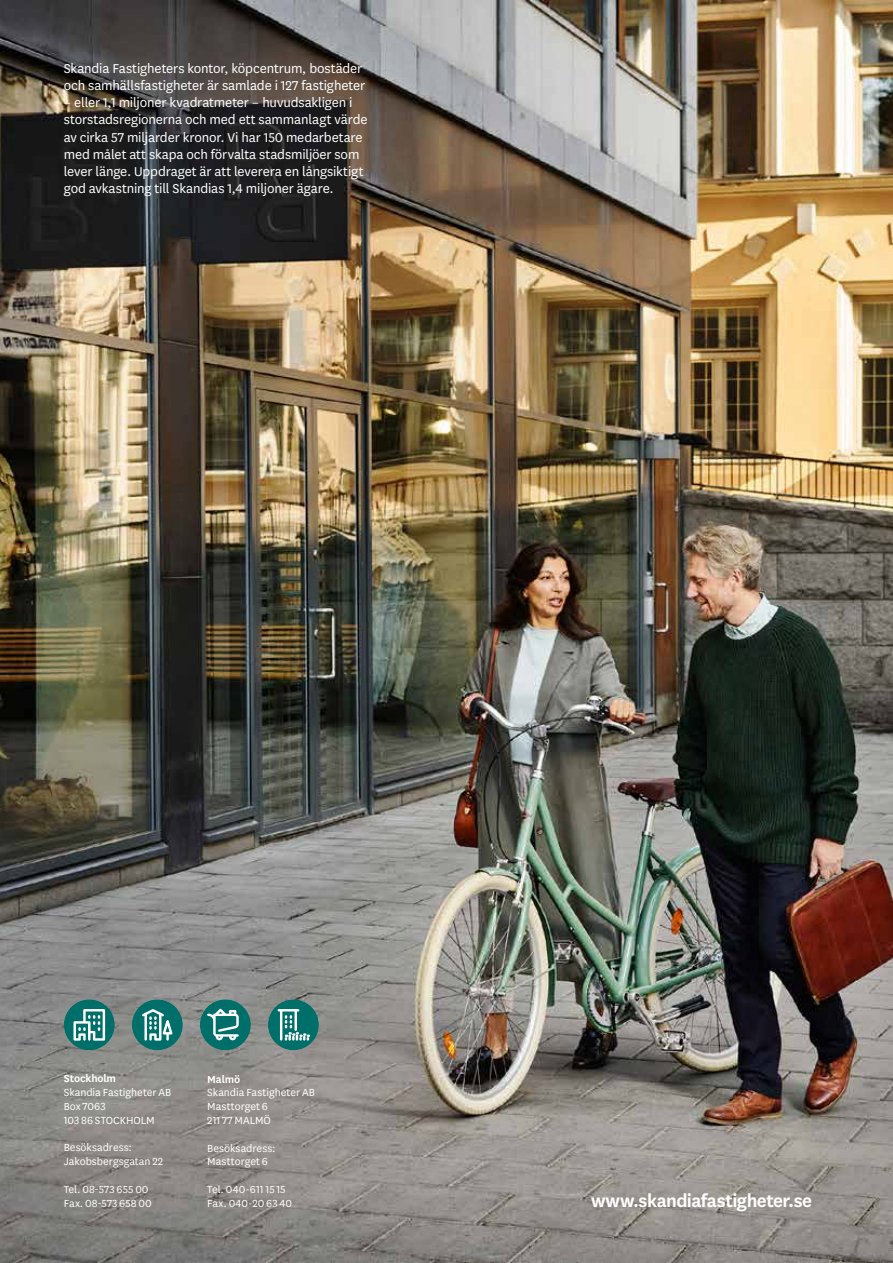
<style>
.page{position:relative;width:893px;height:1263px;background:#fff}
.page>*{position:absolute;margin:0;border:0;box-sizing:border-box;transform-origin:0 0}
.t1{font:600 20.55px "Skandia Sans";letter-spacing:-.03em;color:#fff}
.t2{font:15px/17.2px "Skandia Sans";letter-spacing:-.01em;color:#fff}
.t3{font:12px/13.8px "Skandia Sans";color:#fff}
.t4{font:600 12px "Skandia Sans";letter-spacing:-.015em;color:#fff}
</style>
<div class="page">
<img style="left:0;top:0;width:893px;height:1263px">
<div style="left:64px;top:999px;width:51px;height:51px;background:#006f6a;border-radius:50%"></div>
<svg style="left:73px;top:1009px;width:32px;height:32px"></svg>
<div style="left:132px;top:999px;width:51px;height:51px;background:#006f6a;border-radius:50%"></div>
<svg style="left:142px;top:1009px;width:31px;height:32px"></svg>
<div style="left:200px;top:999px;width:51px;height:51px;background:#006f6a;border-radius:50%"></div>
<svg style="left:207px;top:1009px;width:32px;height:31px"></svg>
<div style="left:268px;top:999px;width:51px;height:51px;background:#006f6a;border-radius:50%"></div>
<svg style="left:279px;top:1009px;width:30px;height:30px"></svg>
<p class="t2" style="left:64px;top:59px;width:303px">Skandia Fastigheters kontor, köpcentrum, bostäder och samhällsfastigheter är samlade i 127 fastigheter</p>
<p class="t2" style="left:64px;top:93px;width:305px">– eller 1,1 miljoner kvadratmeter – huvudsakligen i storstadsregionerna och med ett sammanlagt värde av cirka 57 miljarder kronor. Vi har 150 medarbetare med målet att skapa och förvalta stadsmiljöer som lever länge. Uppdraget är att leverera en långsiktigt god avkastning till Skandias 1,4 miljoner ägare.</p>
<p class="t4" style="left:64px;top:1070px;width:54px">Stockholm</p>
<p class="t3" style="left:64px;top:1085px;width:109px">Skandia Fastigheter AB<br>Box 7063<br>103 86 STOCKHOLM</p>
<p class="t3" style="left:64px;top:1140px;width:101px">Besöksadress:<br>Jakobsbergsgatan 22</p>
<p class="t3" style="left:64px;top:1182px;width:90px">Tel. 08-573 655 00<br>Fax. 08-573 658 00</p>
<p class="t4" style="left:207px;top:1071px;width:34px">Malmö</p>
<p class="t3" style="left:207px;top:1085px;width:109px">Skandia Fastigheter AB<br>Masttorget 6<br>211 77 MALMÖ</p>
<p class="t3" style="left:207px;top:1140px;width:70px">Besöksadress:<br>Masttorget 6</p>
<p class="t3" style="left:207px;top:1182px;width:86px">Tel. 040-611 15 15<br>Fax. 040-20 63 40</p>
<h1 class="t1" style="left:591px;top:1186px;width:222px">www.skandiafastigheter.se</h1>
</div>
